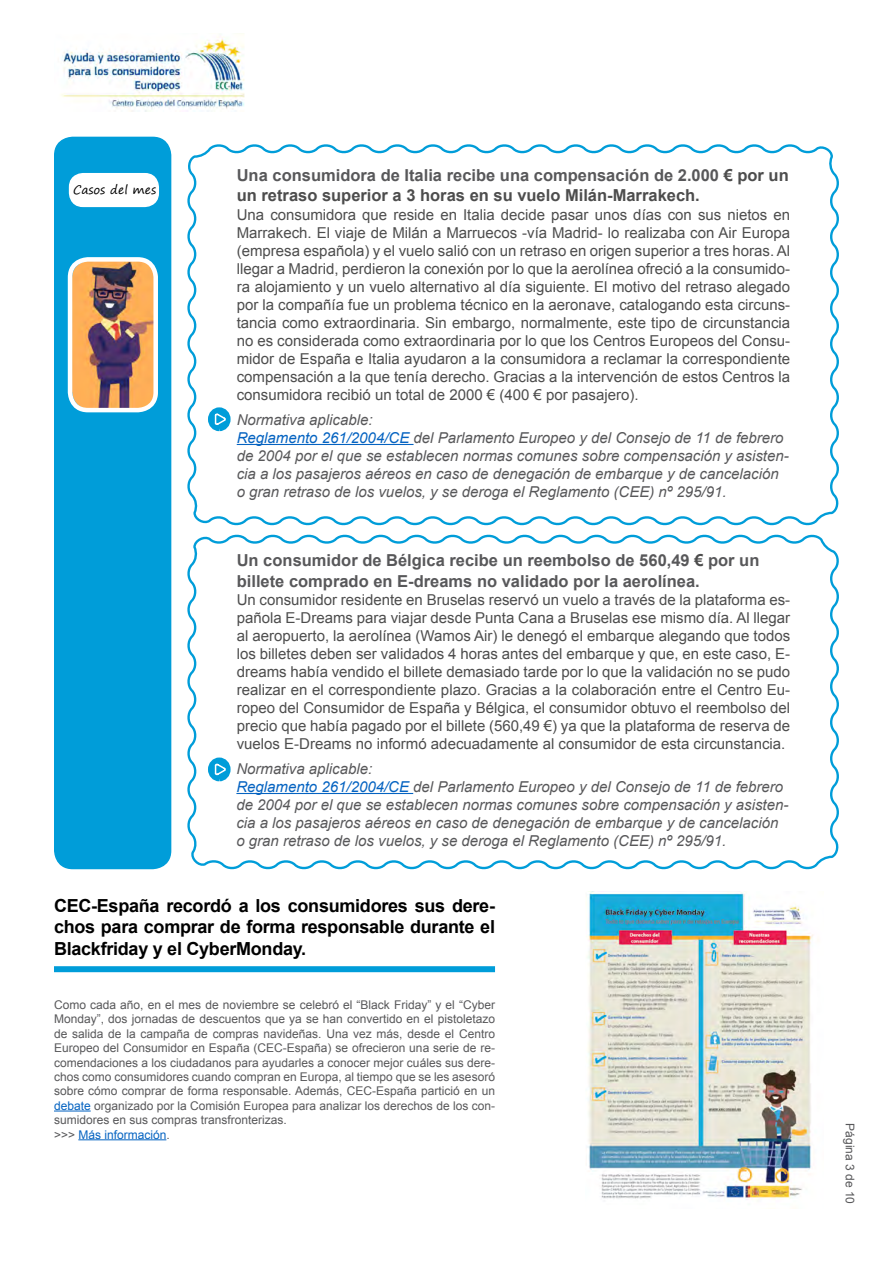
<style>
.page{position:relative;width:893px;height:1263px;background:#fff}
.page>*{position:absolute;margin:0;border:0;box-sizing:border-box;transform-origin:0 0}
.t1{font:700 18px/21.6px "Arial";letter-spacing:-.015em;color:#000;text-align:justify}
.t2{font:700 16.5px/19.8px "Arial";color:#4d4d4d}
.t3{font:700 16.5px/21px "Arial";color:#58585a}
.t4{font:15px/18px "Arial";color:#4d4d4d;text-align:justify}
.t5{font:italic 15px/18px "Arial";color:#58585a}
.t6{font:12px/14.4px "Arial";color:#58585a}
.t7{font:12px "Segoe Print";color:#000}
.s1{color:#58585a}
.s2{color:#0563c1}
.s3{color:#4d4d4d}
</style>
<div class="page">
<div style="left:55px;top:137px;width:116px;height:731px;background:#009dd9;border-radius:18px"></div>
<div style="left:54px;top:137px;width:117px;height:732px;border:2px solid #009dd9;border-radius:18px"></div>
<img style="left:73px;top:262px;width:85px;height:145px">
<div style="left:68px;top:257px;width:90px;height:155px;border:4px solid #fff;border-radius:18px"></div>
<div style="left:70px;top:174px;width:88px;height:32px;background:#fff;border-radius:14px"></div>
<div style="left:69px;top:173px;width:90px;height:34px;border:2px solid #fff;border-radius:14px"></div>
<svg style="left:187px;top:144px;width:652px;height:382px"></svg>
<svg style="left:208px;top:407px;width:23px;height:24px"></svg>
<svg style="left:214px;top:412px;width:13px;height:14px"></svg>
<hr style="left:237px;top:444px;width:177px;height:1px;background:#0563c1">
<svg style="left:187px;top:534px;width:652px;height:336px"></svg>
<hr style="left:236px;top:793px;width:177px;height:1px;background:#0563c1">
<svg style="left:208px;top:757px;width:23px;height:24px"></svg>
<svg style="left:214px;top:762px;width:13px;height:14px"></svg>
<hr style="left:54px;top:1110px;width:37px;height:1px;background:#0563c1">
<hr style="left:78px;top:1139px;width:88px;height:1px;background:#0563c1">
<img style="left:587px;top:891px;width:226px;height:309px">
<div style="left:54px;top:966px;width:441px;height:6px;background:#009dd9"></div>
<img style="left:61px;top:33px;width:184px;height:78px">
<p class="t7" style="left:73px;top:179px;width:85px">Casos del mes</p>
<p class="t2" style="left:237px;top:165px;width:554px"><span class="s1">Una consumidora de Italia recibe una compensación de 2.000</span> € por un un retraso superior a 3 horas en su vuelo Milán-Marrakech.</p>
<p class="t4" style="left:237px;top:206px;width:555px">Una consumidora que reside en Italia decide pasar unos días con sus nietos en Marrakech. El viaje de Milán a Marruecos -vía Madrid- lo realizaba con Air Europa (empresa española) y el vuelo salió con un retraso en origen superior a tres horas. Al llegar a Madrid, perdieron la conexión por lo que la aerolínea ofreció a la consumido&shy;ra alojamiento y un vuelo alternativo al día siguiente. El motivo del retraso alegado por la compañía fue un problema técnico en la aeronave, catalogando esta circuns&shy;tancia como extraordinaria. Sin embargo, normalmente, este tipo de circunstancia no es considerada como extraordinaria por lo que los Centros Europeos del Consu&shy;midor de España e Italia ayudaron a la consumidora a reclamar la correspondiente compensación a la que tenía derecho. Gracias a la intervención de estos Centros la consumidora recibió un total de 2000 € (400 € por pasajero).</p>
<p class="t5" style="left:237px;top:411px;width:554px">Normativa aplicable:<br><span class="s2">Reglamento 261/2004/CE</span> del Parlamento Europeo y del Consejo de 11 de febrero de 2004 por el que se establecen normas comunes sobre compensación y asisten&shy;cia a los pasajeros aéreos en caso de denegación de embarque y de cancelación o gran retraso de los vuelos, y se deroga el Reglamento (CEE) nº 295/91.</p>
<p class="t3" style="left:237px;top:550px;width:524px">Un consumidor de Bélgica recibe un reembolso de 560,49 <span class="s3">€</span> por un billete comprado en E-dreams no validado por la aerolínea.</p>
<p class="t4" style="left:237px;top:591px;width:555px">Un consumidor residente en Bruselas reservó un vuelo a través de la plataforma es&shy;pañola E-Dreams para viajar desde Punta Cana a Bruselas ese mismo día. Al llegar al aeropuerto, la aerolínea (Wamos Air) le denegó el embarque alegando que todos los billetes deben ser validados 4 horas antes del embarque y que, en este caso, E&shy;dreams había vendido el billete demasiado tarde por lo que la validación no se pudo realizar en el correspondiente plazo. Gracias a la colaboración entre el Centro Eu&shy;ropeo del Consumidor de España y Bélgica, el consumidor obtuvo el reembolso del precio que había pagado por el billete (560,49 €) ya que la plataforma de reserva de vuelos E-Dreams no informó adecuadamente al consumidor de esta circunstancia.</p>
<p class="t5" style="left:236px;top:760px;width:554px">Normativa aplicable:<br><span class="s2">Reglamento 261/2004/CE</span> del Parlamento Europeo y del Consejo de 11 de febrero de 2004 por el que se establecen normas comunes sobre compensación y asisten&shy;cia a los pasajeros aéreos en caso de denegación de embarque y de cancelación o gran retraso de los vuelos, y se deroga el Reglamento (CEE) nº 295/91.</p>
<p class="t1" style="left:54px;top:895px;width:443px">CEC-España recordó a los consumidores sus dere&shy;chos para comprar de forma responsable durante el Blackfriday y el CyberMonday.</p>
<p class="t6" style="left:54px;top:997px;width:442px">Como cada año, en el mes de noviembre se celebró el “Black Friday” y el “Cyber Monday”, dos jornadas de descuentos que ya se han convertido en el pistoletazo de salida de la campaña de compras navideñas. Una vez más, desde el Centro Europeo del Consumidor en España (CEC-España) se ofrecieron una serie de re&shy;comendaciones a los ciudadanos para ayudarles a conocer mejor cuáles sus dere&shy;chos como consumidores cuando compran en Europa, al tiempo que se les asesoró sobre cómo comprar de forma responsable. Además, CEC-España partició en un <span class="s2">debate</span> organizado por la Comisión Europea para analizar los derechos de los con&shy;sumidores en sus compras transfronterizas.<br>&gt;&gt;&gt; <span class="s2">Más información</span>.</p>
<p class="t6" style="left:857px;top:1123px;width:82px;rotate:90deg">Página 3 de 10</p>
</div>
